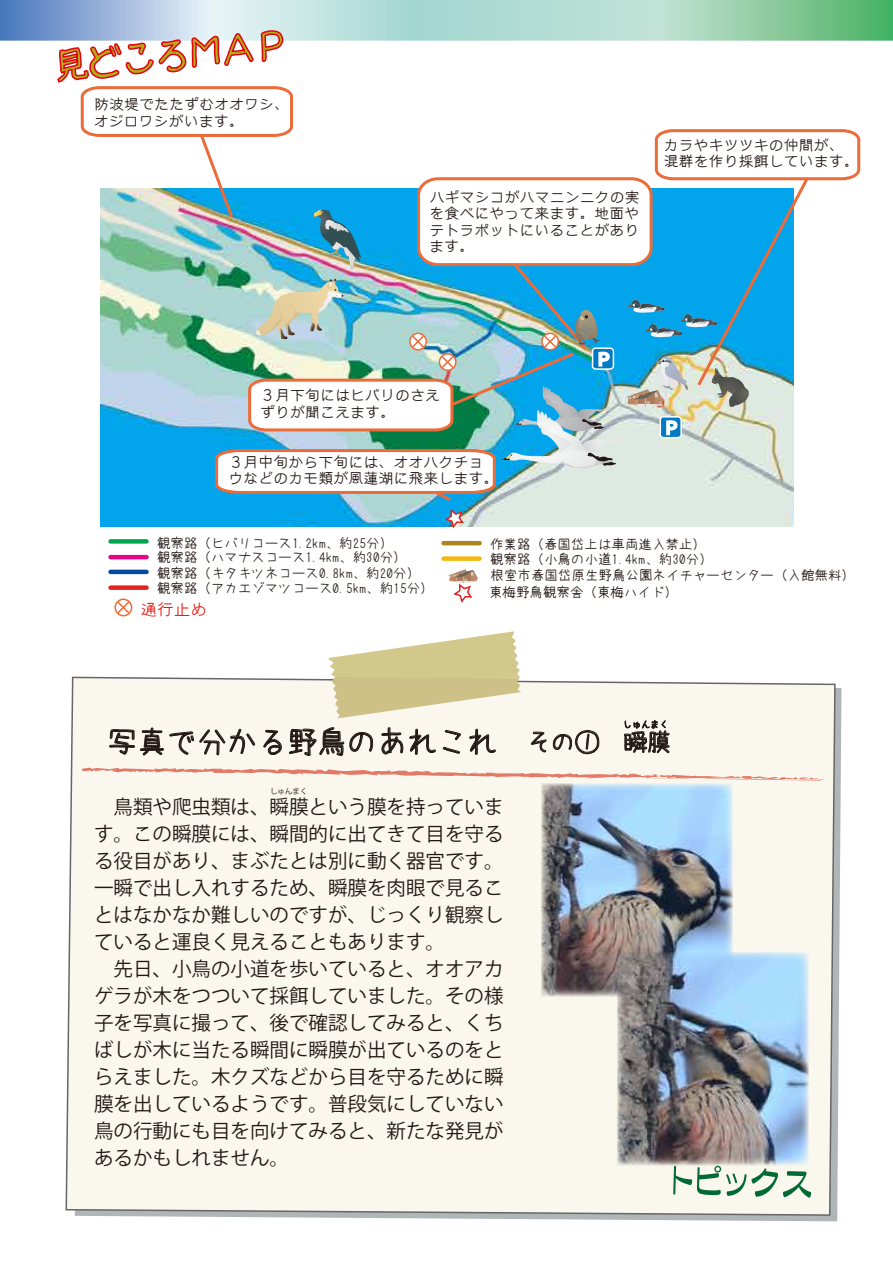
<style>
.page{position:relative;width:893px;height:1263px;background:#fff}
.page>*{position:absolute;margin:0;border:0;box-sizing:border-box;transform-origin:0 0}
.t1{font:30px "azuki font";color:#221815}
.t2{font:19.5px/27px "Koz Go Pr 6 N";color:#221815}
.t3{font:16.5px "Cand G Reithic";color:#e71f19}
.t4{font:15px/16.5px "Cand G Reithic";color:#221815}
.t5{font:13.5px/14.5px "azuki font";color:#221815}
.t6{font:7.5px "Koz Go Pr 6 N";color:#221815}
.s1{font-size:24px}
</style>
<div class="page">
<svg style="left:0;top:0;width:893px;height:41px;background:#a2cdc8"></svg>
<hr style="left:111px;top:570px;width:36px;height:4px;background:#024b9f">
<div style="left:111px;top:585px;width:36px;height:5px;background:#e61f1f"></div>
<div style="left:111px;top:539px;width:36px;height:5px;background:#00a64d"></div>
<hr style="left:111px;top:555px;width:36px;height:4px;background:#e40684">
<div style="left:444px;top:556px;width:36px;height:5px;background:#f5b80e"></div>
<hr style="left:444px;top:541px;width:36px;height:4px;background:#ae841e">
<svg style="left:448px;top:569px;width:30px;height:34px"></svg>
<div style="left:114px;top:598px;width:18px;height:18px;border:2px solid #ec6b38;border-radius:50%"></div>
<svg style="left:116px;top:600px;width:15px;height:15px"></svg>
<img style="left:56px;top:29px;width:806px;height:500px">
<div style="left:65px;top:676px;width:771px;height:540px;background:#faf8ee"></div>
<svg style="left:673px;top:1166px;width:138px;height:32px;background:#c0d7c3"></svg>
<img style="left:541px;top:787px;width:192px;height:209px">
<img style="left:617px;top:952px;width:191px;height:213px">
<svg style="left:81px;top:631px;width:745px;height:156px"></svg>
<p class="t4" style="left:94px;top:96px;width:197px">防波堤でたたずむオオワシ、オジロワシがいます。</p>
<p class="t4" style="left:429px;top:188px;width:212px;text-align:justify">ハギマシコがハマニンニクの実を食べにやって来ます。地面やテトラポットにいることがあります。</p>
<p class="t4" style="left:664px;top:137px;width:196px">カラやキツツキの仲間が、混群を作り採餌しています。</p>
<p class="t4" style="left:260px;top:387px;width:182px">３月下旬にはヒバリのさえずりが聞こえます。</p>
<p class="t4" style="left:228px;top:454px;width:272px">３月中旬から下旬には、オオハクチョウなどのカモ類が風蓮湖に飛来します。</p>
<p class="t5" style="left:157px;top:536px;width:251px;line-height:14.1px">観察路（ヒバリコース1.2km、約25分）観察路（ハマナスコース1.4km、約30分）</p>
<p class="t5" style="left:157px;top:581px;width:278px">観察路（アカエゾマツコース0.5km、約15分）</p>
<p class="t5" style="left:490px;top:537px;width:224px">作業路（春国岱上は車両進入禁止）観察路（小鳥の小道1.4km、約30分）</p>
<p class="t5" style="left:157px;top:566px;width:265px">観察路（キタキツネコース0.8km、約20分）</p>
<p class="t5" style="left:489px;top:567px;width:367px;line-height:17px">根室市春国岱原生野鳥公園ネイチャーセンター（入館無料）東梅野鳥観察舎（東梅ハイド）</p>
<p class="t3" style="left:140px;top:601px;width:68px">通行止め</p>
<h1 class="t1" style="left:107px;top:727px;width:565px">写真で分かる野鳥のあれこれ　<span class="s1">その①　瞬膜</span></h1>
<p class="t6" style="left:270px;top:787px;width:39px">しゅんまく</p>
<p class="t2" style="left:94px;top:793px;width:411px">　鳥類や爬虫類は、瞬膜という膜を持っています。この瞬膜には、瞬間的に出てきて目を守るる役目があり、まぶたとは別に動く器官です。一瞬で出し入れするため、瞬膜を肉眼で見ることはなかなか難しいのですが、じっくり観察していると運良く見えることもあります。<br>　先日、小鳥の小道を歩いていると、オオアカゲラが木をつついて採餌していました。その様子を写真に撮って、後で確認してみると、くちばしが木に当たる瞬間に瞬膜が出ているのをとらえました。木クズなどから目を守るために瞬膜を出しているようです。普段気にしていない鳥の行動にも目を向けてみると、新たな発見があるかもしれません。</p>
</div>
